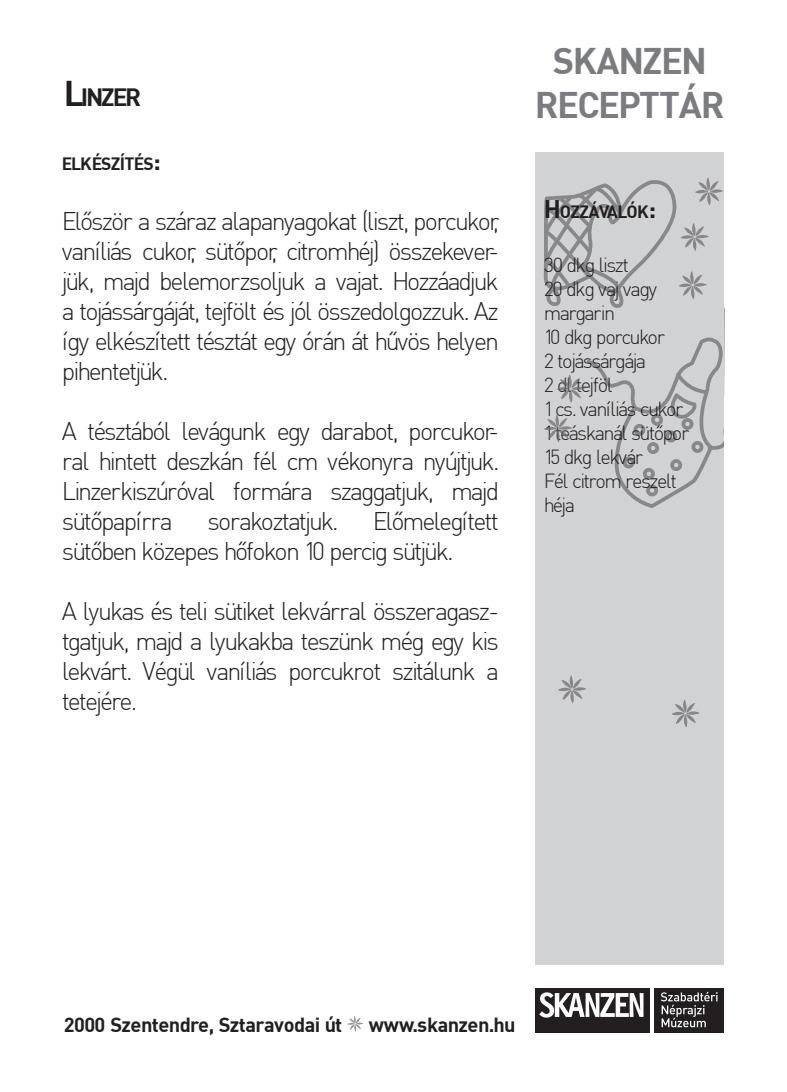
<style>
.page{position:relative;width:787px;height:1092px;background:#fff}
.page>*{position:absolute;margin:0;border:0;box-sizing:border-box;transform-origin:0 0}
.t1{font:700 36.25px "DIN PFL";color:#7a7c7f}
.t2{font:25px/30px "DIN Lt PFL";color:#231f20;text-align:justify}
.t3{font:700 24.5px "DIN PFL";letter-spacing:-.045em;color:#231f20}
.t4{font:20px/24px "DIN Lt PFL";color:#231f20}
.t5{font:700 20px "DIN PFL";color:#231f20}
.t6{font:700 17.5px "DIN PFL";color:#231f20}
.s1{font-size:35px}
.s2{font-size:25px}
</style>
<div class="page">
<div style="left:535px;top:987px;width:114px;height:45px;background:#231f20"></div>
<svg style="left:539px;top:992px;width:76px;height:25px"></svg>
<svg style="left:347px;top:1016px;width:16px;height:15px"></svg>
<svg style="left:615px;top:646px;width:109px;height:387px"></svg>
<div style="left:535px;top:152px;width:188px;height:812px;background:#d1d2d4"></div>
<svg style="left:671px;top:699px;width:29px;height:28px"></svg>
<svg style="left:558px;top:675px;width:28px;height:28px"></svg>
<svg style="left:543px;top:152px;width:182px;height:494px"></svg>
<p class="t3" style="left:64px;top:81px;width:78px"><span class="s1">L</span>INZER</p>
<p class="t6" style="left:62px;top:152px;width:100px">ELKÉSZÍTÉS<span class="s2">:</span></p>
<p class="t2" style="left:62px;top:205px;width:438px">Először a száraz alapanyagokat (liszt, porcukor, vaníliás cukor, sütőpor, citromhéj) összekever&shy;jük, majd belemorzsoljuk a vajat. Hozzáadjuk a tojássárgáját, tejfölt és jól összedolgozzuk. Az így elkészített tésztát egy órán át hűvös helyen pihentetjük.</p>
<p class="t2" style="left:62px;top:415px;width:437px">A tésztából levágunk egy darabot, porcukor&shy;ral hintett deszkán fél cm vékonyra nyújtjuk.<br>Linzerkiszúróval formára szaggatjuk, majd sütőpapírra</p>
<p class="t2" style="left:62px;top:505px;width:437px;text-indent:311px">Előmelegített sütőben közepes hőfokon 10 percig sütjük.</p>
<p class="t2" style="left:62px;top:595px;width:437px">A lyukas és teli sütiket lekvárral összeragasz&shy;tgatjuk, majd a lyukakba teszünk még egy kis lekvárt. Végül vaníliás porcukrot szitálunk a tetejére.</p>
<p class="t2" style="left:208px;top:505px;width:130px">sorakoztatjuk.</p>
<h1 class="t1" style="left:552px;top:38px;width:154px">SKANZEN</h1>
<h1 class="t1" style="left:535px;top:81px;width:190px">RECEPTTÁR</h1>
<p class="t6" style="left:544px;top:200px;width:113px"><span class="s2">H</span>OZZÁVALÓK<span class="s2">:</span></p>
<p class="t4" style="left:544px;top:252px;width:146px">30 dkg liszt<br>20 dkg vaj vagy margarin<br>10 dkg porcukor<br>2 tojássárgája<br>2 dl tejföl<br>1 cs. vaníliás cukor<br>1 teáskanál sütőpor<br>15 dkg lekvár<br>Fél citrom reszelt héja</p>
<p class="t5" style="left:64px;top:1011px;width:279px">2000 Szentendre, Sztaravodai út</p>
<p class="t5" style="left:369px;top:1011px;width:147px">www.skanzen.hu</p>
</div>
